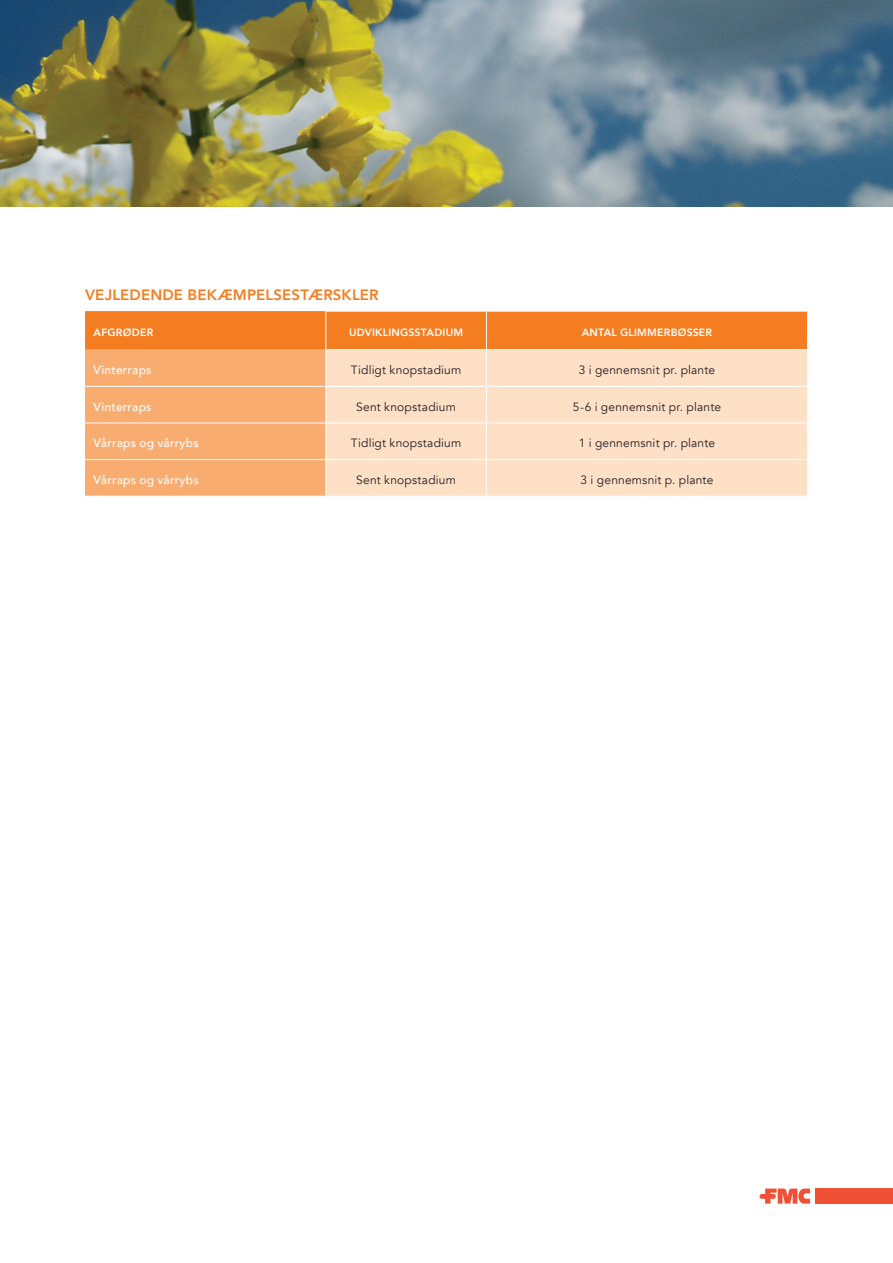
<style>
.page{position:relative;width:893px;height:1263px;background:#fff}
.page>*{position:absolute;margin:0;border:0;box-sizing:border-box;transform-origin:0 0}
.t1{font:800 15px "Avenir";letter-spacing:.01em;color:#f47d21}
.t2{font:12px "Avenir";letter-spacing:.015em;color:#231f20}
.t3{font:500 12px "Avenir";letter-spacing:.015em;color:#fff}
.t4{font:800 10.5px "Avenir";letter-spacing:.02em;color:#fff}
</style>
<div class="page">
<img style="left:0;top:0;width:893px;height:206px">
<svg style="left:759px;top:1188px;width:51px;height:15px"></svg>
<div style="left:815px;top:1188px;width:78px;height:15px;background:#f05136"></div>
<svg style="left:85px;top:311px;width:722px;height:185px;background:#f6984f"></svg>
<div style="left:326px;top:350px;width:481px;height:146px;background:#fee0c7"></div>
<hr style="left:85px;top:386px;width:240px;height:1px;background:#fff">
<hr style="left:85px;top:423px;width:240px;height:1px;background:#fff">
<hr style="left:85px;top:459px;width:240px;height:1px;background:#fff">
<hr style="left:325px;top:311px;width:161px;height:1px;background:#fff">
<hr style="left:325px;top:311px;width:1px;height:38px;background:#fff">
<hr style="left:486px;top:311px;width:322px;height:1px;background:#fff">
<hr style="left:486px;top:311px;width:1px;height:38px;background:#fff">
<hr style="left:325px;top:349px;width:161px;height:1px;background:#fff">
<hr style="left:325px;top:350px;width:1px;height:36px;background:#fff">
<hr style="left:486px;top:349px;width:322px;height:1px;background:#fff">
<hr style="left:486px;top:350px;width:1px;height:36px;background:#fff">
<hr style="left:325px;top:386px;width:161px;height:1px;background:#fff">
<hr style="left:325px;top:387px;width:1px;height:36px;background:#fff">
<hr style="left:486px;top:386px;width:322px;height:1px;background:#fff">
<hr style="left:486px;top:387px;width:1px;height:36px;background:#fff">
<hr style="left:325px;top:423px;width:161px;height:1px;background:#fff">
<hr style="left:325px;top:423px;width:1px;height:36px;background:#fff">
<hr style="left:486px;top:423px;width:322px;height:1px;background:#fff">
<hr style="left:486px;top:423px;width:1px;height:36px;background:#fff">
<hr style="left:325px;top:459px;width:161px;height:1px;background:#fff">
<hr style="left:325px;top:460px;width:1px;height:36px;background:#fff">
<hr style="left:486px;top:459px;width:322px;height:1px;background:#fff">
<hr style="left:486px;top:460px;width:1px;height:36px;background:#fff">
<p class="t1" style="left:85px;top:285px;width:295px">VEJLEDENDE BEKÆMPELSESTÆRSKLER</p>
<p class="t4" style="left:94px;top:325px;width:61px">AFGRØDER</p>
<p class="t4" style="left:349px;top:325px;width:116px">UDVIKLINGSSTADIUM</p>
<p class="t4" style="left:582px;top:325px;width:132px">ANTAL GLIMMERBØSSER</p>
<p class="t3" style="left:94px;top:362px;width:60px">Vinterraps</p>
<p class="t2" style="left:351px;top:362px;width:112px">Tidligt knopstadium</p>
<p class="t2" style="left:579px;top:362px;width:138px">3 i gennemsnit pr. plante</p>
<p class="t3" style="left:94px;top:399px;width:60px">Vinterraps</p>
<p class="t2" style="left:356px;top:399px;width:101px">Sent knopstadium</p>
<p class="t2" style="left:573px;top:399px;width:150px">5-6 i gennemsnit pr. plante</p>
<p class="t3" style="left:94px;top:435px;width:107px">Vårraps og vårrybs</p>
<p class="t2" style="left:351px;top:435px;width:112px">Tidligt knopstadium</p>
<p class="t2" style="left:579px;top:435px;width:138px">1 i gennemsnit pr. plante</p>
<p class="t3" style="left:94px;top:472px;width:107px">Vårraps og vårrybs</p>
<p class="t2" style="left:356px;top:472px;width:101px">Sent knopstadium</p>
<p class="t2" style="left:581px;top:472px;width:134px">3 i gennemsnit p. plante</p>
</div>
